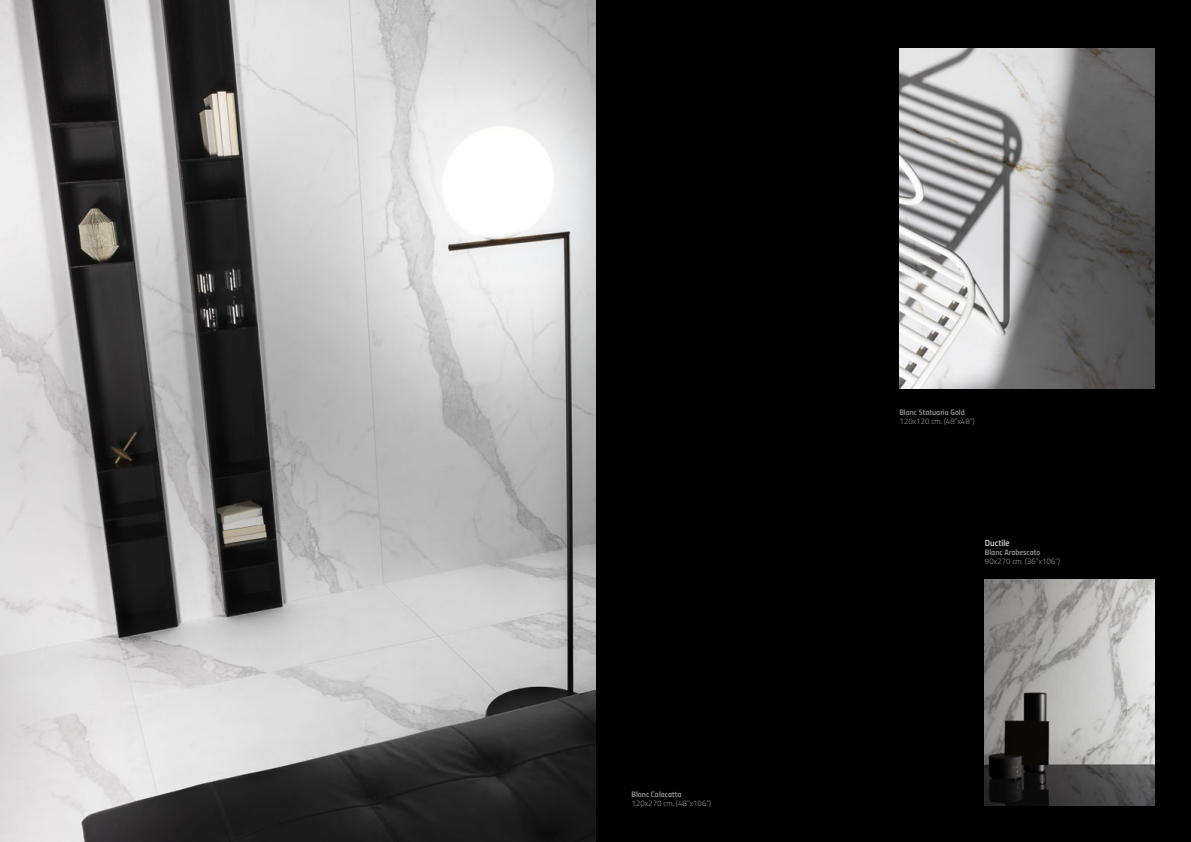
<style>
.page{position:relative;width:1191px;height:842px;background:#000}
.page>*{position:absolute;margin:0;border:0;box-sizing:border-box;transform-origin:0 0}
.t1{font:9px "Titillium Semibold Upright";color:#d1d2d4}
.t2{font:8px "Titillium Light Upright";color:#939598}
.t3{font:8px "Titillium Semibold Upright";color:#939598}
</style>
<div class="page">
<img style="left:0;top:0;width:595px;height:842px">
<img style="left:899px;top:48px;width:255px;height:340px">
<img style="left:985px;top:579px;width:170px;height:227px">
<p class="t3" style="left:631px;top:788px;width:51px">Blanc Calacatta</p>
<p class="t2" style="left:631px;top:797px;width:81px">120x270 cm. (48”x106”)</p>
<p class="t3" style="left:899px;top:406px;width:67px">Blanc Statuario Gold</p>
<p class="t2" style="left:899px;top:416px;width:77px">120x120 cm. (48”x48”)</p>
<p class="t1" style="left:985px;top:536px;width:26px">Ductile</p>
<p class="t3" style="left:985px;top:546px;width:57px">Blanc Arabescato</p>
<p class="t2" style="left:985px;top:555px;width:77px">90x270 cm. (36”x106”)</p>
</div>
